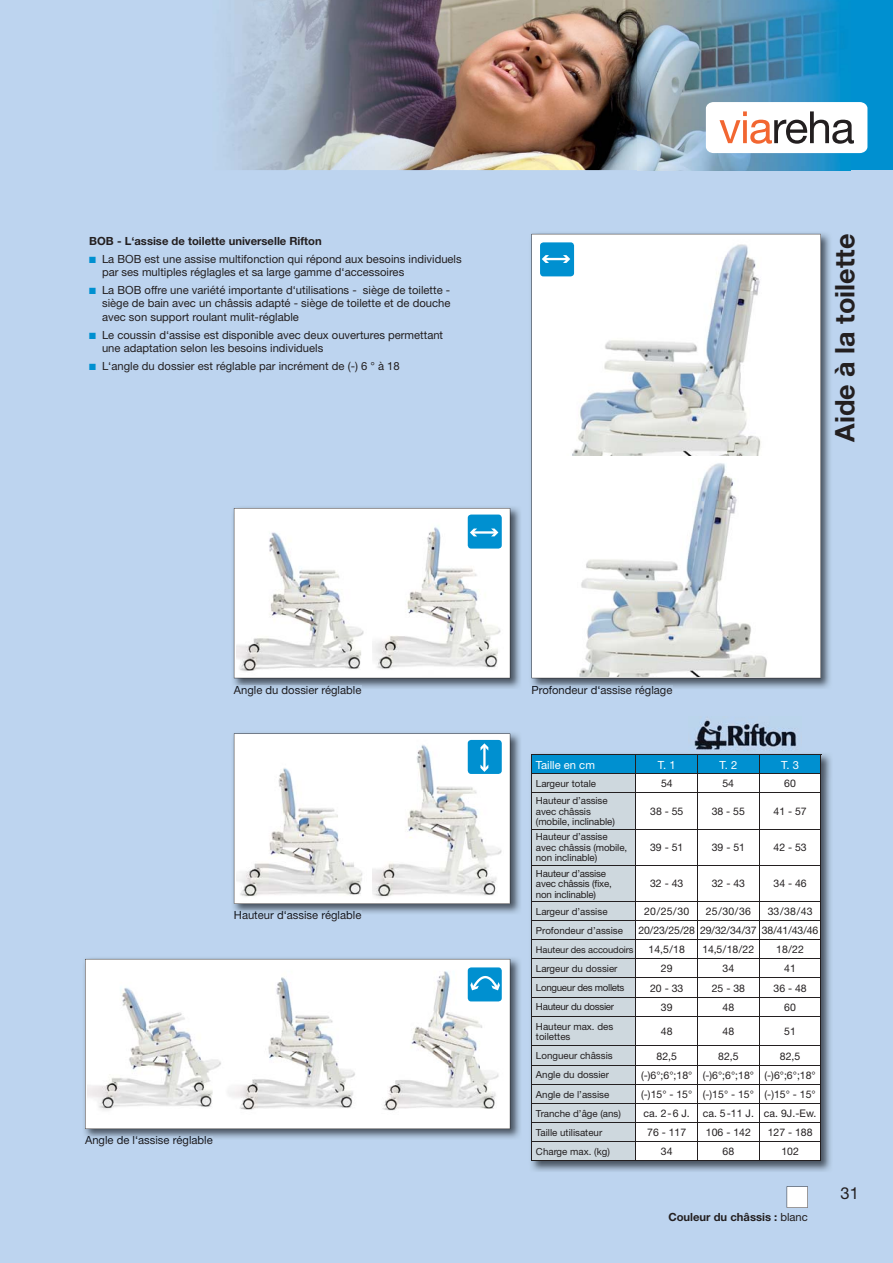
<style>
.page{position:relative;width:893px;height:1263px;background:#bdd4ef}
.page>*{position:absolute;margin:0;border:0;box-sizing:border-box;transform-origin:0 0}
.t1{font:700 27px "Helvetica Neue";color:#231f20}
.t2{font:16.5px "Helvetica Neue";color:#231f20}
.t3{font:11.25px/13.5px "Helvetica Neue";color:#231f20}
.t4{font:11.25px "Helvetica Neue";color:#0f141e}
.t5{font:700 11.25px "Helvetica Neue";color:#231f20}
.t6{font:11.25px "Helvetica Neue";color:#fff}
.t7{font:10.5px "Helvetica Neue";color:#231f20}
.t8{font:9.75px/10.5px "Helvetica Neue";letter-spacing:-.01em;color:#231f20}
.t9{font:9.75px "Helvetica Neue";letter-spacing:-.03em;color:#231f20}
.t10{font:9.3px "Helvetica Neue";letter-spacing:-.01em;color:#231f20}
.s1{color:#0090d0}
.s2{font-weight:400}
</style>
<div class="page">
<img style="left:226px;top:0;width:412px;height:170px">
<svg style="left:787px;top:1186px;width:21px;height:22px"></svg>
<img style="left:694px;top:719px;width:103px;height:32px">
<img style="left:84px;top:958px;width:436px;height:181px">
<img style="left:85px;top:1136px;width:127px;height:3px">
<svg style="left:85px;top:959px;width:425px;height:170px;background:#d5d4d4"></svg>
<img style="left:87px;top:961px;width:138px;height:166px">
<img style="left:225px;top:961px;width:141px;height:166px">
<svg style="left:366px;top:961px;width:142px;height:166px;background:#f4f4f4"></svg>
<img style="left:531px;top:233px;width:299px;height:456px">
<img style="left:532px;top:685px;width:140px;height:4px">
<svg style="left:531px;top:234px;width:290px;height:444px;background:#edeeef"></svg>
<img style="left:534px;top:236px;width:272px;height:219px">
<img style="left:534px;top:457px;width:272px;height:219px">
<div style="left:540px;top:242px;width:34px;height:34px;background:#0090d0;border-radius:3px"></div>
<hr style="left:544px;top:258px;width:24px;height:2px;background:#fff">
<svg style="left:542px;top:255px;width:7px;height:8px"></svg>
<svg style="left:563px;top:255px;width:7px;height:8px"></svg>
<div style="left:468px;top:967px;width:34px;height:34px;background:#0090d0;border-radius:3px"></div>
<svg style="left:470px;top:967px;width:30px;height:24px"></svg>
<img style="left:233px;top:733px;width:287px;height:181px">
<img style="left:235px;top:911px;width:126px;height:3px">
<svg style="left:234px;top:733px;width:276px;height:171px;background:#dedfe0"></svg>
<img style="left:236px;top:736px;width:134px;height:165px">
<img style="left:372px;top:736px;width:136px;height:165px">
<div style="left:468px;top:740px;width:34px;height:34px;background:#0090d0;border-radius:3px"></div>
<hr style="left:483px;top:746px;width:3px;height:23px;background:#fff">
<svg style="left:480px;top:743px;width:8px;height:8px"></svg>
<svg style="left:480px;top:764px;width:8px;height:8px"></svg>
<img style="left:233px;top:507px;width:287px;height:182px">
<img style="left:234px;top:685px;width:127px;height:4px">
<svg style="left:234px;top:508px;width:276px;height:170px;background:#e3e3e3"></svg>
<img style="left:236px;top:510px;width:134px;height:166px">
<img style="left:372px;top:510px;width:136px;height:166px">
<div style="left:468px;top:514px;width:34px;height:35px;background:#0090d0;border-radius:3px"></div>
<hr style="left:472px;top:531px;width:24px;height:3px;background:#fff">
<svg style="left:470px;top:528px;width:7px;height:8px"></svg>
<svg style="left:491px;top:528px;width:7px;height:8px"></svg>
<div style="left:850px;top:0;width:43px;height:170px;background:#0090d0"></div>
<img style="left:638px;top:0;width:212px;height:170px">
<svg style="left:706px;top:102px;width:161px;height:51px;background:#e5dcd9"></svg>
<img style="left:531px;top:753px;width:300px;height:418px">
<hr style="left:531px;top:754px;width:105px;height:1px;background:#231f20">
<hr style="left:636px;top:754px;width:185px;height:1px;background:#231f20">
<svg style="left:531px;top:755px;width:291px;height:406px;background:#d6dfe4"></svg>
<hr style="left:697px;top:793px;width:62px;height:1px;background:#231f20">
<hr style="left:697px;top:793px;width:1px;height:36px;background:#231f20">
<hr style="left:759px;top:793px;width:62px;height:1px;background:#231f20">
<hr style="left:821px;top:793px;width:1px;height:36px;background:#231f20">
<hr style="left:697px;top:829px;width:124px;height:1px;background:#231f20">
<p class="t5" style="left:89px;top:237px;width:234px">BOB - L‘assise de toilette universelle Rifton</p>
<p class="t3" style="left:102px;top:253px;width:361px;text-indent:-13px"><span class="s1">■</span> La BOB est une assise multifonction qui répond aux besoins individuels par ses multiples réglagles et sa large gamme d‘accessoires</p>
<p class="t3" style="left:102px;top:284px;width:350px;text-align:justify;text-indent:-13px"><span class="s1">■</span> La BOB offre une variété importante d‘utilisations - siège de toilette - siège de bain avec un châssis adapté - siège de toilette et de douche avec son support roulant mulit-réglable</p>
<p class="t3" style="left:102px;top:329px;width:343px;text-indent:-13px"><span class="s1">■</span> Le coussin d‘assise est disponible avec deux ouvertures permettant une adaptation selon les besoins individuels</p>
<p class="t3" style="left:89px;top:360px;width:312px"><span class="s1">■</span> L‘angle du dossier est réglable par incrément de (-) 6 ° à 18</p>
<h1 class="t1" style="left:835px;top:442px;width:209px;rotate:-90deg">Aide à la toilette</h1>
<p class="t4" style="left:234px;top:685px;width:129px">Angle du dossier réglable</p>
<p class="t4" style="left:234px;top:911px;width:129px">Hauteur d‘assise réglable</p>
<p class="t4" style="left:85px;top:1136px;width:129px">Angle de l‘assise réglable</p>
<p class="t4" style="left:531px;top:685px;width:142px">Profondeur d‘assise réglage</p>
<p class="t6" style="left:536px;top:760px;width:60px">Taille en cm</p>
<p class="t6" style="left:658px;top:760px;width:19px">T. 1</p>
<p class="t6" style="left:719px;top:761px;width:19px">T. 2</p>
<p class="t6" style="left:781px;top:761px;width:19px">T. 3</p>
<p class="t8" style="left:536px;top:779px;width:62px">Largeur totale</p>
<p class="t7" style="left:661px;top:780px;width:13px">54</p>
<p class="t7" style="left:722px;top:780px;width:13px">54</p>
<p class="t7" style="left:784px;top:780px;width:13px">60</p>
<p class="t8" style="left:536px;top:796px;width:80px">Hauteur d’assise avec châssis (mobile, inclinable)</p>
<p class="t7" style="left:650px;top:808px;width:35px">38 - 55</p>
<p class="t7" style="left:712px;top:808px;width:35px">38 - 55</p>
<p class="t7" style="left:773px;top:808px;width:35px">41 - 57</p>
<p class="t8" style="left:536px;top:833px;width:93px">Hauteur d’assise avec châssis (mobile, non inclinable)</p>
<p class="t7" style="left:650px;top:844px;width:35px">39 - 51</p>
<p class="t7" style="left:712px;top:844px;width:35px">39 - 51</p>
<p class="t7" style="left:773px;top:844px;width:35px">42 - 53</p>
<p class="t8" style="left:536px;top:869px;width:77px">Hauteur d’assise avec châssis (fixe, non inclinable)</p>
<p class="t7" style="left:650px;top:880px;width:35px">32 - 43</p>
<p class="t7" style="left:712px;top:880px;width:35px">32 - 43</p>
<p class="t7" style="left:773px;top:880px;width:35px">34 - 46</p>
<p class="t8" style="left:536px;top:907px;width:73px">Largeur d’assise</p>
<p class="t7" style="left:644px;top:907px;width:46px">20/25/30</p>
<p class="t7" style="left:706px;top:907px;width:46px">25/30/36</p>
<p class="t7" style="left:768px;top:907px;width:46px">33/38/43</p>
<p class="t8" style="left:536px;top:926px;width:89px">Profondeur d’assise</p>
<p class="t7" style="left:638px;top:927px;width:182px">20/23/25/28 29/32/34/37 38/41/43/46</p>
<p class="t10" style="left:536px;top:946px;width:99px">Hauteur des accoudoirs</p>
<p class="t7" style="left:649px;top:946px;width:38px">14,5/18</p>
<p class="t7" style="left:702px;top:946px;width:53px">14,5/18/22</p>
<p class="t7" style="left:776px;top:946px;width:29px">18/22</p>
<p class="t8" style="left:536px;top:964px;width:83px">Largeur du dossier</p>
<p class="t7" style="left:661px;top:965px;width:13px">29</p>
<p class="t7" style="left:722px;top:965px;width:13px">34</p>
<p class="t7" style="left:784px;top:965px;width:13px">41</p>
<p class="t9" style="left:536px;top:984px;width:90px">Longueur des mollets</p>
<p class="t7" style="left:650px;top:984px;width:35px">20 - 33</p>
<p class="t7" style="left:712px;top:984px;width:35px">25 - 38</p>
<p class="t7" style="left:773px;top:984px;width:35px">36 - 48</p>
<p class="t9" style="left:536px;top:1003px;width:80px">Hauteur du dossier</p>
<p class="t7" style="left:661px;top:1003px;width:13px">39</p>
<p class="t7" style="left:722px;top:1003px;width:13px">48</p>
<p class="t7" style="left:784px;top:1003px;width:13px">60</p>
<p class="t8" style="left:536px;top:1022px;width:79px">Hauteur max. des toilettes</p>
<p class="t7" style="left:661px;top:1028px;width:13px">48</p>
<p class="t7" style="left:722px;top:1028px;width:13px">48</p>
<p class="t7" style="left:784px;top:1028px;width:13px">51</p>
<p class="t8" style="left:536px;top:1051px;width:78px">Longueur châssis</p>
<p class="t7" style="left:656px;top:1052px;width:22px">82,5</p>
<p class="t7" style="left:718px;top:1052px;width:22px">82,5</p>
<p class="t7" style="left:780px;top:1052px;width:22px">82,5</p>
<p class="t8" style="left:536px;top:1071px;width:75px">Angle du dossier</p>
<p class="t7" style="left:641px;top:1071px;width:176px">(-)6°;6°;18° (-)6°;6°;18° (-)6°;6°;18°</p>
<p class="t8" style="left:536px;top:1090px;width:75px">Angle de l’assise</p>
<p class="t7" style="left:641px;top:1090px;width:176px">(-)15° - 15° (-)15° - 15° (-)15° - 15°</p>
<p class="t8" style="left:536px;top:1109px;width:87px">Tranche d’âge (ans)</p>
<p class="t7" style="left:644px;top:1109px;width:174px">ca. 2-6 J. ca. 5-11 J. ca. 9J.-Ew.</p>
<p class="t8" style="left:536px;top:1128px;width:68px">Taille utilisateur</p>
<p class="t7" style="left:647px;top:1129px;width:41px">76 - 117</p>
<p class="t7" style="left:706px;top:1129px;width:46px">106 - 142</p>
<p class="t7" style="left:768px;top:1129px;width:46px">127 - 188</p>
<p class="t8" style="left:536px;top:1147px;width:75px">Charge max. (kg)</p>
<p class="t7" style="left:661px;top:1148px;width:13px">34</p>
<p class="t7" style="left:722px;top:1148px;width:13px">68</p>
<p class="t7" style="left:781px;top:1148px;width:19px">102</p>
<p class="t5" style="left:668px;top:1213px;width:141px">Couleur du châssis : <span class="s2">blanc</span></p>
<h2 class="t2" style="left:841px;top:1188px;width:20px">31</h2>
</div>
